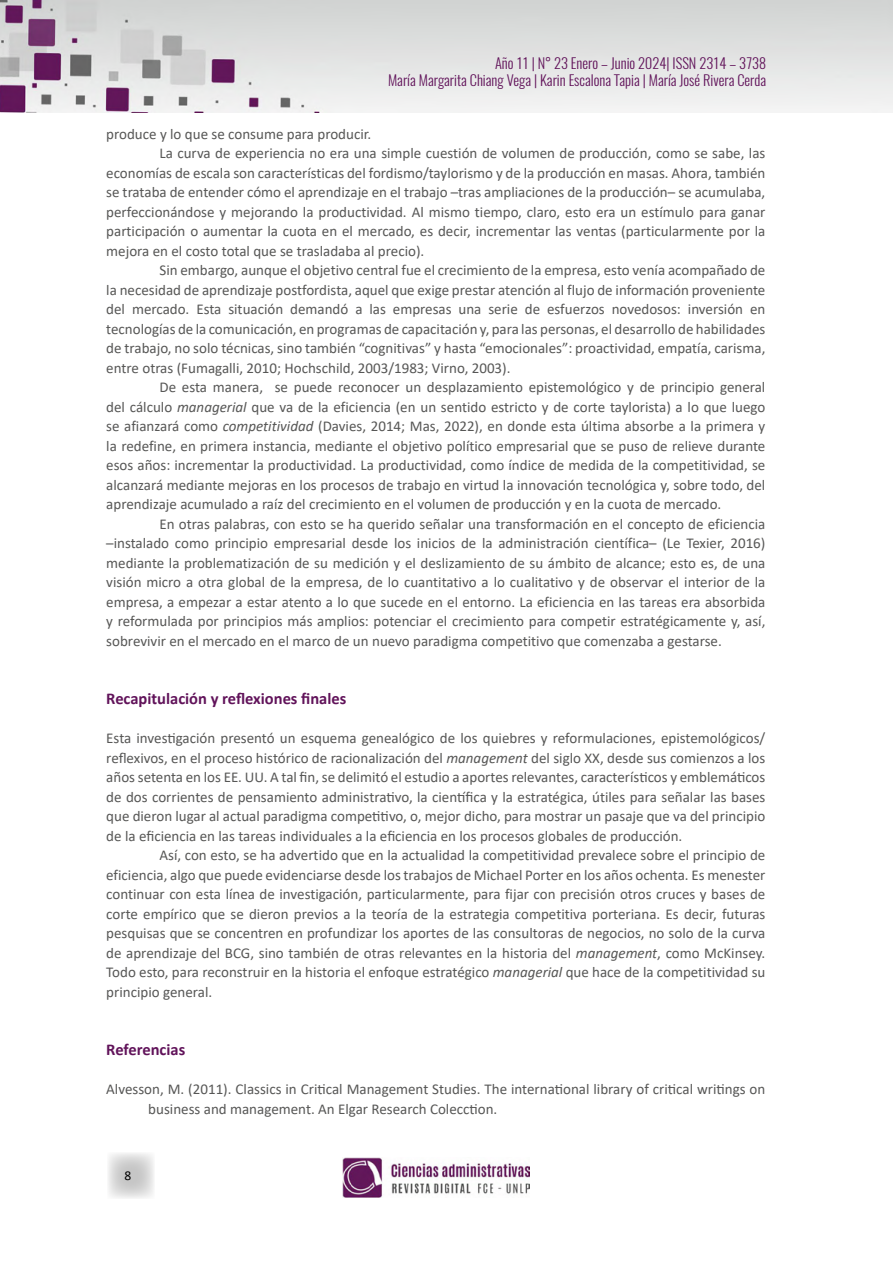
<style>
.page{position:relative;width:893px;height:1263px;background:#fff}
.page>*{position:absolute;margin:0;border:0;box-sizing:border-box;transform-origin:0 0}
.t1{font:700 16.5px "Calibri";color:#61135a}
.t2{font:15px/19.5px "Calibri";color:#575756;text-align:justify}
.t3{font:300 14.4px/17.2px "Oswald";color:#61135a;text-align:right}
.t4{font:13.5px "Calibri";color:#000}
.s1{font-style:italic}
</style>
<div class="page">
<svg style="left:108px;top:1153px;width:46px;height:45px"></svg>
<img style="left:0;top:0;width:893px;height:112px">
<img style="left:342px;top:1157px;width:187px;height:41px">
<p class="t3" style="left:388px;top:52px;width:380px">Año 11 | N° 23 Enero – Junio 2024| ISSN 2314 – 3738<br>María Margarita Chiang Vega | Karin Escalona Tapia | María José Rivera Cerda</p>
<p class="t2" style="left:106px;top:124px;width:266px">produce y lo que se consume para producir.</p>
<p class="t2" style="left:159px;top:143px;width:607px">La curva de experiencia no era una simple cuestión de volumen de producción, como se sabe, las</p>
<p class="t2" style="left:106px;top:163px;width:661px">economías de escala son características del fordismo/taylorismo y de la producción en masas. Ahora, también</p>
<p class="t2" style="left:106px;top:182px;width:661px">se trataba de entender cómo el aprendizaje en el trabajo –tras ampliaciones de la producción– se acumulaba,</p>
<p class="t2" style="left:106px;top:202px;width:661px">perfeccionándose y mejorando la productividad. Al mismo tiempo, claro, esto era un estímulo para ganar</p>
<p class="t2" style="left:106px;top:221px;width:661px">participación o aumentar la cuota en el mercado, es decir, incrementar las ventas (particularmente por la</p>
<p class="t2" style="left:106px;top:241px;width:320px">mejora en el costo total que se trasladaba al precio).</p>
<p class="t2" style="left:159px;top:260px;width:607px">Sin embargo, aunque el objetivo central fue el crecimiento de la empresa, esto venía acompañado de</p>
<p class="t2" style="left:106px;top:280px;width:661px">la necesidad de aprendizaje postfordista, aquel que exige prestar atención al flujo de información proveniente</p>
<p class="t2" style="left:106px;top:299px;width:661px">del mercado. Esta situación demandó a las empresas una serie de esfuerzos novedosos: inversión en</p>
<p class="t2" style="left:106px;top:319px;width:661px">tecnologías de la comunicación, en programas de capacitación y, para las personas, el desarrollo de habilidades</p>
<p class="t2" style="left:106px;top:338px;width:661px">de trabajo, no solo técnicas, sino también “cognitivas” y hasta “emocionales”: proactividad, empatía, carisma,</p>
<p class="t2" style="left:106px;top:358px;width:406px">entre otras (Fumagalli, 2010; Hochschild, 2003/1983; Virno, 2003).</p>
<p class="t2" style="left:159px;top:377px;width:607px">De esta manera, se puede reconocer un desplazamiento epistemológico y de principio general</p>
<p class="t2" style="left:106px;top:397px;width:661px">del cálculo <span class="s1">managerial</span> que va de la eficiencia (en un sentido estricto y de corte taylorista) a lo que luego</p>
<p class="t2" style="left:106px;top:416px;width:661px">se afianzará como <span class="s1">competitividad</span> (Davies, 2014; Mas, 2022), en donde esta última absorbe a la primera y</p>
<p class="t2" style="left:106px;top:436px;width:661px">la redefine, en primera instancia, mediante el objetivo político empresarial que se puso de relieve durante</p>
<p class="t2" style="left:106px;top:455px;width:661px">esos años: incrementar la productividad. La productividad, como índice de medida de la competitividad, se</p>
<p class="t2" style="left:106px;top:475px;width:661px">alcanzará mediante mejoras en los procesos de trabajo en virtud la innovación tecnológica y, sobre todo, del</p>
<p class="t2" style="left:106px;top:494px;width:617px">aprendizaje acumulado a raíz del crecimiento en el volumen de producción y en la cuota de mercado.</p>
<p class="t2" style="left:159px;top:514px;width:607px">En otras palabras, con esto se ha querido señalar una transformación en el concepto de eficiencia</p>
<p class="t2" style="left:106px;top:533px;width:661px">–instalado como principio empresarial desde los inicios de la administración científica– (Le Texier, 2016)</p>
<p class="t2" style="left:106px;top:553px;width:661px">mediante la problematización de su medición y el deslizamiento de su ámbito de alcance; esto es, de una</p>
<p class="t2" style="left:106px;top:572px;width:661px">visión micro a otra global de la empresa, de lo cuantitativo a lo cualitativo y de observar el interior de la</p>
<p class="t2" style="left:106px;top:592px;width:661px">empresa, a empezar a estar atento a lo que sucede en el entorno. La eficiencia en las tareas era absorbida</p>
<p class="t2" style="left:106px;top:611px;width:661px">y reformulada por principios más amplios: potenciar el crecimiento para competir estratégicamente y, así,</p>
<p class="t2" style="left:106px;top:631px;width:617px">sobrevivir en el mercado en el marco de un nuevo paradigma competitivo que comenzaba a gestarse.</p>
<p class="t1" style="left:106px;top:687px;width:242px">Recapitulación y reflexiones finales</p>
<p class="t2" style="left:106px;top:728px;width:661px">Esta investigación presentó un esquema genealógico de los quiebres y reformulaciones, epistemológicos/ reflexivos, en el proceso histórico de racionalización del <span class="s1">management</span> del siglo XX, desde sus comienzos a los años setenta en los EE. UU. A tal fin, se delimitó el estudio a aportes relevantes, característicos y emblemáticos de dos corrientes de pensamiento administrativo, la científica y la estratégica, útiles para señalar las bases que dieron lugar al actual paradigma competitivo, o, mejor dicho, para mostrar un pasaje que va del principio de la eficiencia en las tareas individuales a la eficiencia en los procesos globales de producción.</p>
<p class="t2" style="left:106px;top:845px;width:661px;text-indent:53px">Así, con esto, se ha advertido que en la actualidad la competitividad prevalece sobre el principio de eficiencia, algo que puede evidenciarse desde los trabajos de Michael Porter en los años ochenta. Es menester continuar con esta línea de investigación, particularmente, para fijar con precisión otros cruces y bases de corte empírico que se dieron previos a la teoría de la estrategia competitiva porteriana. Es decir, futuras pesquisas que se concentren en profundizar los aportes de las consultoras de negocios, no solo de la curva de aprendizaje del BCG, sino también de otras relevantes en la historia del <span class="s1">management</span>, como McKinsey.<br>Todo esto, para reconstruir en la historia el enfoque estratégico <span class="s1">managerial</span> que hace de la competitividad su principio general.</p>
<p class="t1" style="left:106px;top:1038px;width:81px">Referencias</p>
<p class="t2" style="left:148px;top:1079px;width:619px;text-indent:-42px">Alvesson, M. (2011). Classics in Critical Management Studies. The international library of critical writings on business and management. An Elgar Research Colecction.</p>
<p class="t4" style="left:124px;top:1166px;width:8px">8</p>
</div>
